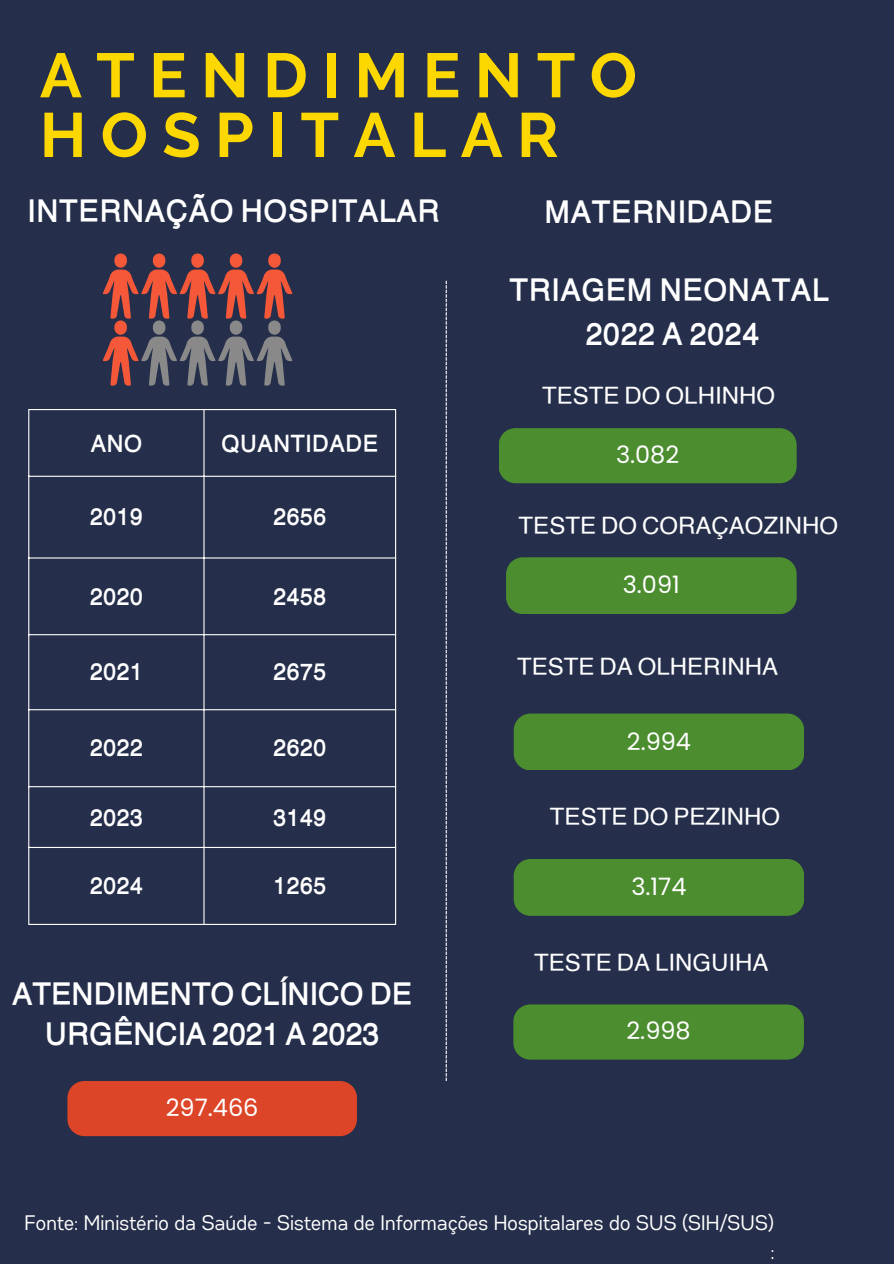
<style>
.page{position:relative;width:894px;height:1264px;background:#fff}
.page>*{position:absolute;margin:0;border:0;box-sizing:border-box;transform-origin:0 0}
.t1{font:700 62.4px/59.7px "Raleway";letter-spacing:.23em;color:#fdd800}
.t2{font:700 31.5px/43.8px "XM Yekan";color:#fff;text-align:center}
.t3{font:700 31.5px/39.3px "XM Yekan";letter-spacing:-.02em;color:#fff;text-align:center}
.t4{font:24px "XM Yekan";color:#fff}
.t5{font:700 24px "XM Yekan";color:#fff}
.t6{font:24px "Poppins";color:#fff}
.t7{font:21px "Gabriel Sans Cond";color:#fff}
</style>
<div class="page">
<div style="left:0;top:0;width:893px;height:1263px;background:#252e4a"></div>
<svg style="left:445px;top:281px;width:1px;height:799px"></svg>
<hr style="left:28px;top:410px;width:1px;height:513px;background:#fff">
<hr style="left:203px;top:410px;width:1px;height:513px;background:#fff">
<hr style="left:395px;top:410px;width:1px;height:513px;background:#fff">
<hr style="left:28px;top:409px;width:368px;height:1px;background:#fff">
<hr style="left:28px;top:476px;width:368px;height:1px;background:#fff">
<hr style="left:28px;top:557px;width:368px;height:1px;background:#fff">
<hr style="left:28px;top:634px;width:368px;height:1px;background:#fff">
<hr style="left:28px;top:709px;width:368px;height:1px;background:#fff">
<hr style="left:28px;top:786px;width:368px;height:1px;background:#fff">
<hr style="left:28px;top:846px;width:368px;height:2px;background:#fff">
<hr style="left:28px;top:923px;width:368px;height:2px;background:#fff">
<svg style="left:103px;top:253px;width:189px;height:132px"></svg>
<div style="left:67px;top:1081px;width:290px;height:55px;background:#dd4528"></div>
<div style="left:499px;top:428px;width:297px;height:55px;background:#4b8d2f"></div>
<div style="left:506px;top:557px;width:290px;height:57px;background:#4b8d2f"></div>
<div style="left:513px;top:713px;width:291px;height:57px;background:#4b8d2f"></div>
<div style="left:513px;top:859px;width:291px;height:56px;background:#4b8d2f"></div>
<div style="left:513px;top:1004px;width:290px;height:55px;background:#4b8d2f"></div>
<p class="t1" style="left:40px;top:45px;width:598px">ATENDIMENTO<br>HOSPITALAR</p>
<p class="t2" style="left:27px;top:189px;width:414px">INTERNAÇÃO HOSPITALAR</p>
<p class="t2" style="left:544px;top:189px;width:231px">MATERNIDADE</p>
<h1 class="t5" style="left:90px;top:426px;width:53px">ANO</h1>
<h2 class="t5" style="left:221px;top:426px;width:159px">QUANTIDADE</h2>
<h2 class="t5" style="left:90px;top:500px;width:55px">2019</h2>
<p class="t5" style="left:273px;top:500px;width:55px">2656</p>
<p class="t5" style="left:90px;top:579px;width:55px">2020</p>
<p class="t5" style="left:273px;top:579px;width:55px">2458</p>
<p class="t5" style="left:90px;top:654px;width:55px">2021</p>
<p class="t5" style="left:273px;top:654px;width:55px">2675</p>
<p class="t5" style="left:90px;top:731px;width:55px">2022</p>
<p class="t5" style="left:273px;top:731px;width:55px">2620</p>
<p class="t5" style="left:90px;top:800px;width:55px">2023</p>
<p class="t5" style="left:273px;top:800px;width:55px">3149</p>
<p class="t5" style="left:90px;top:868px;width:55px">2024</p>
<p class="t5" style="left:273px;top:868px;width:55px">1265</p>
<h2 class="t3" style="left:12px;top:974px;width:402px">ATENDIMENTO CLÍNICO DE<br>URGÊNCIA 2021 A 2023</h2>
<p class="t6" style="left:166px;top:1090px;width:94px">297.466</p>
<h3 class="t2" style="left:509px;top:268px;width:321px">TRIAGEM NEONATAL<br>2022 A 2024</h3>
<h4 class="t4" style="left:542px;top:378px;width:234px">TESTE DO OLHINHO</h4>
<h3 class="t6" style="left:615px;top:438px;width:65px">3.082</h3>
<h3 class="t4" style="left:518px;top:508px;width:321px">TESTE DO CORAÇAOZINHO</h3>
<h4 class="t6" style="left:622px;top:568px;width:59px">3.091</h4>
<h4 class="t4" style="left:517px;top:650px;width:262px">TESTE DA OLHERINHA</h4>
<h3 class="t6" style="left:626px;top:724px;width:66px">2.994</h3>
<h3 class="t4" style="left:550px;top:799px;width:231px">TESTE DO PEZINHO</h3>
<h4 class="t6" style="left:631px;top:869px;width:57px">3.174</h4>
<h4 class="t4" style="left:534px;top:945px;width:235px">TESTE DA LINGUIHA</h4>
<p class="t6" style="left:626px;top:1014px;width:66px">2.998</p>
<h2 class="t7" style="left:25px;top:1213px;width:751px">Fonte: Ministério da Saúde - Sistema de Informações Hospitalares do SUS (SIH/SUS)</h2>
<h4 class="t7" style="left:770px;top:1242px;width:5px">:</h4>
</div>
